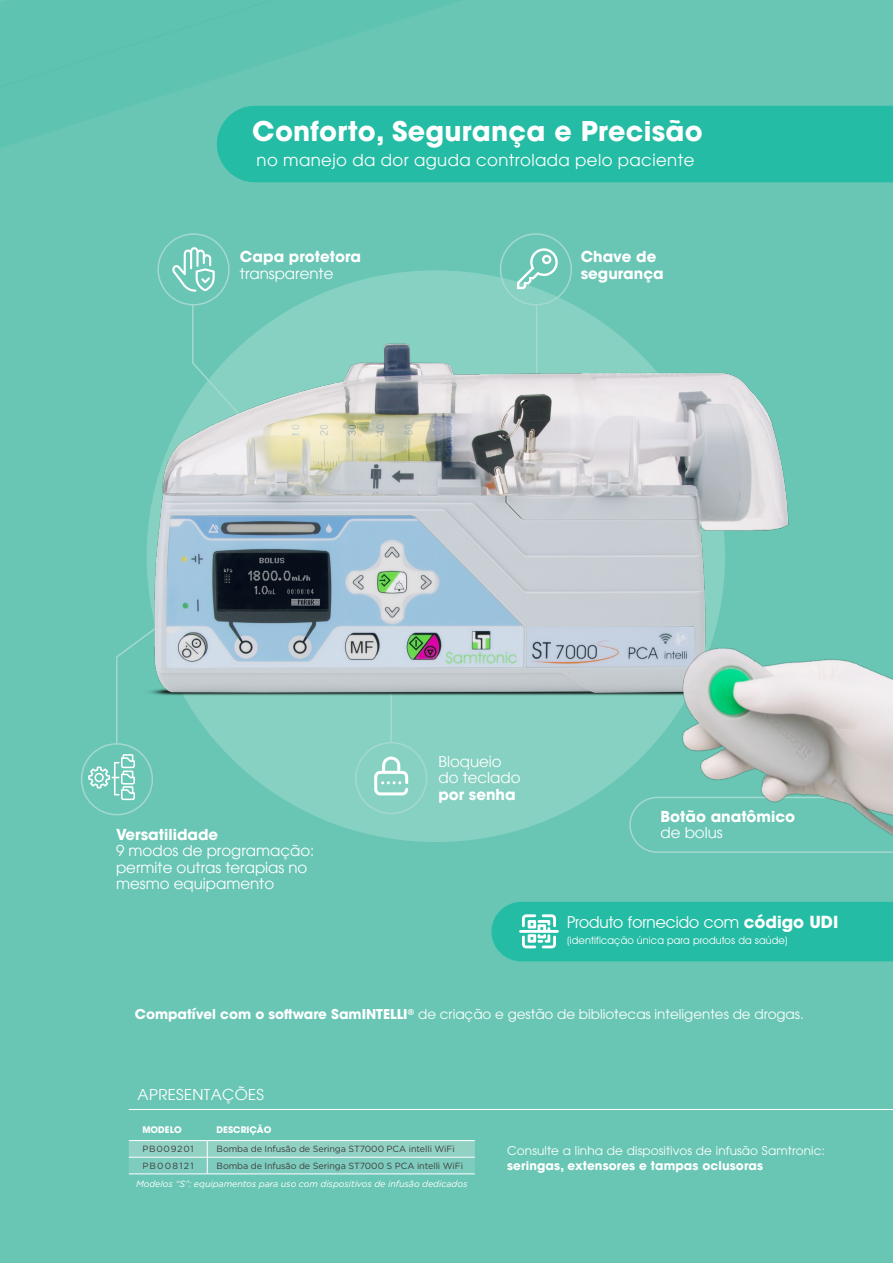
<style>
.page{position:relative;width:893px;height:1263px;background:#69c6b4}
.page>*{position:absolute;margin:0;border:0;box-sizing:border-box;transform-origin:0 0}
.t1{font:700 27px "Avant Garde";letter-spacing:.01em;color:#fff}
.t2{font:16.5px "Avant Garde";letter-spacing:.025em;color:#fff}
.t3{font:16.5px "Avant Garde IT Cby BT";color:#fff}
.t4{font:15px/16.5px "Avant Garde";color:#fff}
.t5{font:700 15px/16.5px "Avant Garde";color:#fff}
.t6{font:15px "Avant Garde";letter-spacing:.025em;color:#fff}
.t7{font:13.5px "ITC Avant Garde Pro";color:#fff}
.t8{font:12px/15px "ITC Avant Garde Pro";letter-spacing:.01em;color:#fff}
.Estilo_de_parágrafo{font:10.5px "Avant Garde IT Cby BT";letter-spacing:.01em;color:#fff}
.t9{font:9px "Gotham";letter-spacing:-.01em;color:#3e3e3f}
.t10{font:italic 9px "Gotham";letter-spacing:-.01em;color:#fff}
.t11{font:700 9px "Avant Garde";color:#fff}
.t12{font:9px "Gotham";letter-spacing:.085em;color:#3e3e3f}
.t13{font:9px "Gotham";letter-spacing:.135em;color:#3e3e3f}
.s1{font-weight:400}
.s2{font-weight:700}
.s3{font-family:"Avant Garde";font-weight:700}
</style>
<div class="page">
<div style="left:147px;top:270px;width:578px;height:572px;background:#86d1c2;border-radius:50%"></div>
<div style="left:355px;top:742px;width:72px;height:72px;border:2px solid #a5d9ce;border-radius:50%"></div>
<div style="left:81px;top:743px;width:72px;height:72px;border:2px solid #a5d9ce;border-radius:50%"></div>
<svg style="left:0;top:0;width:821px;height:147px"></svg>
<svg style="left:88px;top:766px;width:47px;height:34px"></svg>
<svg style="left:491px;top:902px;width:402px;height:59px;background:#31bfa9"></svg>
<hr style="left:129px;top:1109px;width:764px;height:1px;background:#fff">
<svg style="left:129px;top:1140px;width:346px;height:33px;background:#8fd2c5"></svg>
<hr style="left:129px;top:1173px;width:78px;height:1px;background:#fff">
<hr style="left:207px;top:1173px;width:268px;height:1px;background:#fff">
<svg style="left:374px;top:766px;width:34px;height:29px"></svg>
<div style="left:217px;top:106px;width:676px;height:76px;background:#24bca4"></div>
<img style="left:83px;top:233px;width:679px;height:533px">
<img style="left:536px;top:404px;width:357px;height:546px">
<p class="t1" style="left:252px;top:114px;width:452px">Conforto, Segurança e Precisão</p>
<p class="t2" style="left:256px;top:150px;width:439px">no manejo da dor aguda controlada pelo paciente</p>
<p class="t5" style="left:240px;top:248px;width:123px">Capa protetora <span class="s1">transparente</span></p>
<p class="t5" style="left:581px;top:248px;width:84px">Chave de segurança</p>
<p class="t5" style="left:116px;top:826px;width:104px">Versatilidade</p>
<p class="t4" style="left:116px;top:843px;width:200px">9 modos de programação: permite outras terapias no mesmo equipamento</p>
<p class="t4" style="left:438px;top:753px;width:65px">Bloqueio</p>
<p class="t4" style="left:438px;top:770px;width:84px">do teclado <span class="s2">por senha</span></p>
<p class="t5" style="left:660px;top:808px;width:136px">Botão anatômico <span class="s1">de bolus</span></p>
<p class="t3" style="left:567px;top:912px;width:273px">Produto fornecido com <span class="s3">código UDI</span></p>
<p class="Estilo_de_parágrafo" style="left:567px;top:934px;width:222px">(identificação única para produtos da saúde)</p>
<p class="t7" style="left:135px;top:1006px;width:670px"><span class="s2">Compatível com o software SamINTELLI</span><sup>®</sup> de criação e gestão de bibliotecas inteligentes de drogas.</p>
<p class="t6" style="left:138px;top:1085px;width:128px">APRESENTAÇÕES</p>
<p class="t11" style="left:142px;top:1123px;width:41px">MODELO</p>
<p class="t11" style="left:217px;top:1123px;width:56px">DESCRIÇÃO</p>
<p class="t12" style="left:142px;top:1144px;width:53px">PB009201</p>
<p class="t9" style="left:217px;top:1144px;width:240px">Bomba de Infusão de Seringa ST7000 PCA intelli WiFi</p>
<p class="t13" style="left:142px;top:1161px;width:53px">PB008121</p>
<p class="t9" style="left:217px;top:1161px;width:248px">Bomba de Infusão de Seringa ST7000 S PCA intelli WiFi</p>
<p class="t10" style="left:136px;top:1179px;width:333px">Modelos “S”: equipamentos para uso com dispositivos de infusão dedicados</p>
<p class="t8" style="left:507px;top:1143px;width:319px">Consulte a linha de dispositivos de infusão Samtronic: <span class="s3">seringas, extensores e tampas oclusoras</span></p>
</div>
